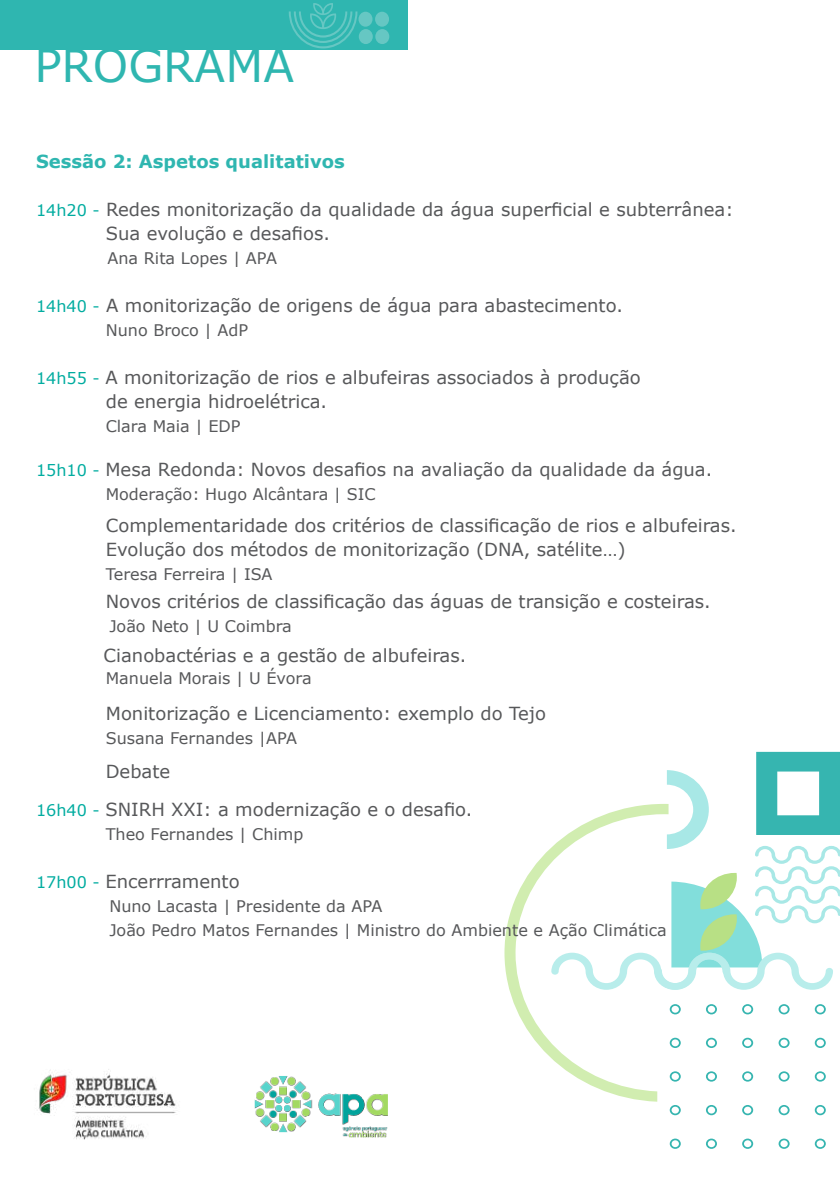
<style>
.page{position:relative;width:840px;height:1191px;background:#fff}
.page>*{position:absolute;margin:0;border:0;box-sizing:border-box;transform-origin:0 0}
.t1{font:45px "Verdana";color:#2fb6b0}
.t2{font:18px/24px "Verdana";color:#57585a}
.t3{font:700 18px "Verdana";color:#2fb6b0}
.t4{font:16px/24px "Verdana";color:#57585a}
.s1{font-size:16px;color:#00aca0}
</style>
<div class="page">
<svg style="left:504px;top:848px;width:154px;height:253px"></svg>
<svg style="left:669px;top:1004px;width:11px;height:10px"></svg>
<svg style="left:669px;top:1037px;width:11px;height:11px"></svg>
<svg style="left:669px;top:1071px;width:11px;height:10px"></svg>
<svg style="left:669px;top:1105px;width:11px;height:10px"></svg>
<svg style="left:669px;top:1138px;width:11px;height:10px"></svg>
<svg style="left:706px;top:1004px;width:10px;height:10px"></svg>
<svg style="left:706px;top:1037px;width:10px;height:11px"></svg>
<svg style="left:706px;top:1071px;width:10px;height:10px"></svg>
<svg style="left:706px;top:1105px;width:10px;height:10px"></svg>
<svg style="left:706px;top:1138px;width:10px;height:10px"></svg>
<svg style="left:742px;top:1004px;width:10px;height:10px"></svg>
<svg style="left:742px;top:1037px;width:10px;height:11px"></svg>
<svg style="left:742px;top:1071px;width:10px;height:10px"></svg>
<svg style="left:742px;top:1105px;width:10px;height:10px"></svg>
<svg style="left:742px;top:1138px;width:10px;height:10px"></svg>
<svg style="left:778px;top:1004px;width:11px;height:10px"></svg>
<svg style="left:778px;top:1037px;width:11px;height:11px"></svg>
<svg style="left:778px;top:1071px;width:11px;height:10px"></svg>
<svg style="left:778px;top:1105px;width:11px;height:10px"></svg>
<svg style="left:778px;top:1138px;width:11px;height:10px"></svg>
<svg style="left:814px;top:1004px;width:11px;height:10px"></svg>
<svg style="left:814px;top:1037px;width:11px;height:11px"></svg>
<svg style="left:814px;top:1071px;width:11px;height:10px"></svg>
<svg style="left:814px;top:1105px;width:11px;height:10px"></svg>
<svg style="left:814px;top:1138px;width:11px;height:10px"></svg>
<svg style="left:551px;top:752px;width:288px;height:237px"></svg>
<div style="left:0;top:0;width:408px;height:49px;background:#2fb6b0"></div>
<svg style="left:288px;top:3px;width:101px;height:45px"></svg>
<img style="left:38px;top:1069px;width:138px;height:71px">
<img style="left:254px;top:1076px;width:134px;height:62px">
<h1 class="t1" style="left:34px;top:35px;width:261px">PROGRAMA</h1>
<p class="t3" style="left:36px;top:149px;width:310px">Sessão 2: Aspetos qualitativos</p>
<p class="t2" style="left:106px;top:197px;width:629px;text-indent:-70px"><span class="s1">14h20 -</span> Redes monitorização da qualidade da água superficial e subterrânea:<br>Sua evolução e desafios.</p>
<p class="t4" style="left:107px;top:246px;width:171px">Ana Rita Lopes | APA</p>
<p class="t2" style="left:36px;top:293px;width:588px"><span class="s1">14h40 -</span> A monitorização de origens de água para abastecimento.</p>
<p class="t4" style="left:106px;top:318px;width:144px">Nuno Broco | AdP</p>
<p class="t2" style="left:106px;top:365px;width:536px;text-indent:-70px"><span class="s1">14h55 -</span> A monitorização de rios e albufeiras associados à produção de energia hidroelétrica.</p>
<p class="t4" style="left:106px;top:414px;width:136px">Clara Maia | EDP</p>
<p class="t2" style="left:36px;top:457px;width:677px"><span class="s1">15h10 -</span> Mesa Redonda: Novos desafios na avaliação da qualidade da água.</p>
<p class="t4" style="left:106px;top:482px;width:271px">Moderação: Hugo Alcântara | SIC</p>
<p class="t2" style="left:106px;top:513px;width:632px">Complementaridade dos critérios de classificação de rios e albufeiras.<br>Evolução dos métodos de monitorização (DNA, satélite…)</p>
<p class="t4" style="left:106px;top:562px;width:168px">Teresa Ferreira | ISA</p>
<p class="t2" style="left:106px;top:589px;width:606px">Novos critérios de classificação das águas de transição e costeiras.</p>
<p class="t4" style="left:109px;top:614px;width:184px">João Neto | U Coimbra</p>
<p class="t2" style="left:104px;top:643px;width:364px">Cianobactérias e a gestão de albufeiras.</p>
<p class="t4" style="left:106px;top:666px;width:207px">Manuela Morais | U Évora</p>
<p class="t2" style="left:106px;top:701px;width:441px">Monitorização e Licenciamento: exemplo do Tejo</p>
<p class="t4" style="left:106px;top:726px;width:193px">Susana Fernandes |APA</p>
<p class="t2" style="left:36px;top:752px;width:437px;line-height:38px;text-indent:70px">Debate<br><span class="s1">16h40 -</span> SNIRH XXI: a modernização e o desafio.</p>
<p class="t4" style="left:106px;top:822px;width:199px">Theo Fernandes | Chimp</p>
<p class="t2" style="left:36px;top:869px;width:205px"><span class="s1">17h00 -</span> Encerrramento</p>
<p class="t4" style="left:109px;top:894px;width:558px">Nuno Lacasta | Presidente da APA<br>João Pedro Matos Fernandes | Ministro do Ambiente e Ação Climática</p>
</div>
